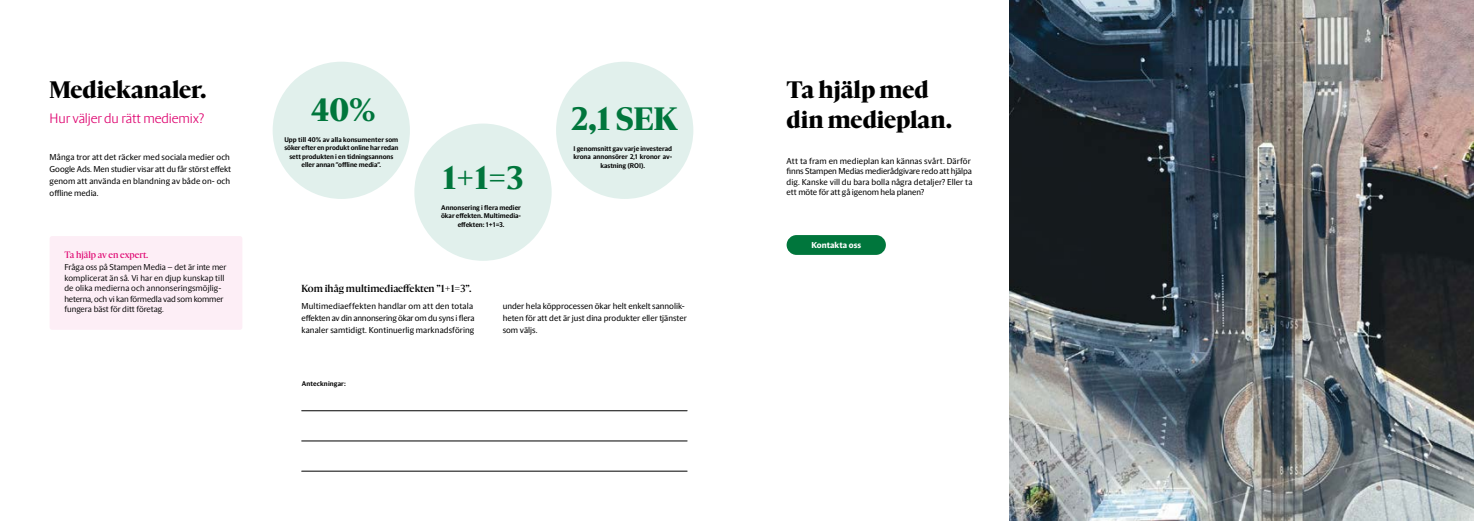
<style>
.page{position:relative;width:1474px;height:521px;background:#fff}
.page>*{position:absolute;margin:0;border:0;box-sizing:border-box;transform-origin:0 0}
.t1{font:900 33.25px "Gothia GP Serif";color:#00763c}
.t2{font:900 24.5px "Gothia GP Serif";color:#000}
.t3{font:300 14px "Gothia GP Sans";letter-spacing:-.01em;color:#de006e}
.t4{font:600 10.5px "Gothia GP Serif";color:#000}
.t5{font:500 9.62px "Gothia GP Serif";letter-spacing:-.005em;color:#de006e}
.t6{font:8.75px/12.2px "Gothia GP Sans";letter-spacing:.005em;color:#000}
.t7{font:8.75px/10.5px "Gothia GP Sans";color:#000}
.t8{font:800 8.75px "Gothia GP Sans";letter-spacing:.005em;color:#fff}
.t9{font:700 7px/8.4px "Gothia GP Sans";color:#000;text-align:center}
.t10{font:700 7px "Gothia GP Sans";letter-spacing:.02em;color:#000}
</style>
<div class="page">
<div style="left:273px;top:62px;width:137px;height:137px;background:#e1f0ec;border-radius:50%"></div>
<div style="left:414px;top:124px;width:137px;height:137px;background:#e1f0ec;border-radius:50%"></div>
<div style="left:556px;top:62px;width:137px;height:137px;background:#e1f0ec;border-radius:50%"></div>
<div style="left:786px;top:235px;width:99px;height:20px;background:#00763c;border-radius:10px"></div>
<div style="left:50px;top:236px;width:192px;height:94px;background:#fdeef6;border-radius:2px"></div>
<hr style="left:302px;top:410px;width:385px;height:1px;background:#000">
<hr style="left:302px;top:441px;width:385px;height:1px;background:#000">
<hr style="left:302px;top:471px;width:385px;height:1px;background:#000">
<img style="left:1009px;top:0;width:464px;height:521px">
<h2 class="t2" style="left:50px;top:75px;width:158px">Mediekanaler.</h2>
<h2 class="t2" style="left:786px;top:75px;width:143px">Ta hjälp med</h2>
<h1 class="t1" style="left:311px;top:91px;width:66px">40%</h1>
<h2 class="t2" style="left:786px;top:105px;width:167px">din medieplan.</h2>
<h1 class="t1" style="left:443px;top:159px;width:82px">1+1=3</h1>
<h1 class="t1" style="left:571px;top:100px;width:108px">2,1 SEK</h1>
<h3 class="t3" style="left:50px;top:111px;width:156px">Hur väljer du rätt mediemix?</h3>
<p class="t9" style="left:284px;top:135px;width:115px">Upp till 40% av alla konsumenter som söker efter en produkt online har redan sett produkten i en tidningsannons eller annan ”offline media”.</p>
<p class="t9" style="left:573px;top:144px;width:100px">I genomsnitt gav varje investerad krona annonsörer 2,1 kronor av&shy;kastning (ROI).</p>
<p class="t6" style="left:50px;top:150px;width:183px">Många tror att det räcker med sociala medier och Google Ads. Men studier visar att du får störst effekt genom att använda en blandning av både on- och offline media.</p>
<p class="t6" style="left:786px;top:156px;width:187px;line-height:10.5px">Att ta fram en medieplan kan kännas svårt. Därför finns Stampen Medias medierådgivare redo att hjälpa dig. Kanske vill du bara bolla några detaljer? Eller ta ett möte för att gå igenom hela planen?</p>
<p class="t5" style="left:64px;top:249px;width:86px">Ta hjälp av en expert.</p>
<p class="t7" style="left:64px;top:262px;width:164px">Fråga oss på Stampen Media – det är inte mer komplicerat än så. Vi har en djup kunskap till de olika medierna och annonseringsmöjlig&shy;heterna, och vi kan förmedla vad som kommer fungera bäst för ditt företag.</p>
<p class="t9" style="left:441px;top:203px;width:81px">Annonsering i flera medier ökar effekten. Multimedia&shy;effekten: 1+1=3.</p>
<p class="t4" style="left:301px;top:282px;width:171px">Kom ihåg multimediaeffekten ”1+1=3”.</p>
<p class="t6" style="left:301px;top:299px;width:175px">Multimediaeffekten handlar om att den totala effekten av din annonsering ökar om du syns i flera kanaler samtidigt. Kontinuerlig marknadsföring</p>
<p class="t10" style="left:302px;top:379px;width:45px">Anteckningar:</p>
<p class="t6" style="left:503px;top:299px;width:185px">under hela köpprocessen ökar helt enkelt sannolik&shy;heten för att det är just dina produkter eller tjänster som väljs.</p>
<p class="t8" style="left:811px;top:240px;width:51px">Kontakta oss</p>
</div>
